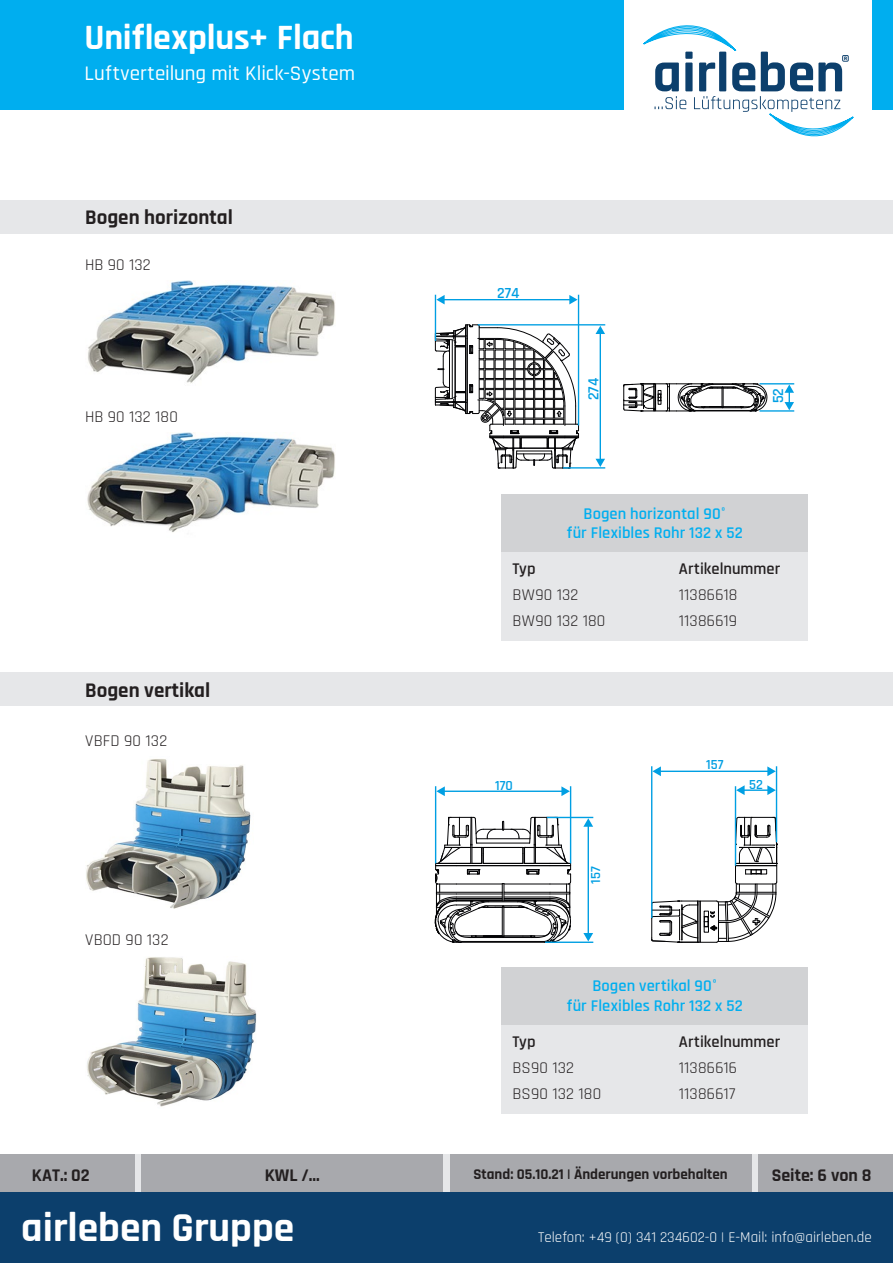
<style>
.page{position:relative;width:893px;height:1263px;background:#fff}
.page>*{position:absolute;margin:0;border:0;box-sizing:border-box;transform-origin:0 0}
.t1{font:700 41.55px "Rajdhani";color:#fff}
.t2{font:700 36px "Rajdhani";letter-spacing:-.005em;color:#fff}
.t3{font:500 21px "Rajdhani";letter-spacing:.005em;color:#fff}
.t4{font:700 21px "Rajdhani";color:#231f20}
.t5{font:700 18px "Rajdhani";color:#231f20}
.t6{font:16.5px "Rajdhani";letter-spacing:.015em;color:#231f20}
.t7{font:600 16.5px/19.8px "Rajdhani";letter-spacing:.005em;color:#00aeef;text-align:center}
.t8{font:600 16.5px "Rajdhani";color:#231f20}
.t9{font:600 15.6px "Rajdhani";color:#009fe3}
.t10{font:15px "Rajdhani";color:#fff}
.t11{font:700 15px "Rajdhani";color:#231f20}
.t12{font:600 13.95px "Rajdhani";color:#009fe3}
</style>
<div class="page">
<div style="left:0;top:0;width:893px;height:109px;background:#00aeef"></div>
<div style="left:625px;top:0;width:247px;height:149px;background:#fff"></div>
<svg style="left:643px;top:26px;width:210px;height:110px"></svg>
<div style="left:0;top:1154px;width:893px;height:39px;background:#e6e7e9"></div>
<div style="left:758px;top:1154px;width:135px;height:39px;background:#a8a9ad"></div>
<div style="left:0;top:1154px;width:135px;height:39px;background:#a8a9ad"></div>
<div style="left:450px;top:1154px;width:302px;height:39px;background:#a8a9ad"></div>
<div style="left:141px;top:1154px;width:302px;height:39px;background:#a8a9ad"></div>
<div style="left:0;top:1193px;width:893px;height:70px;background:#0c3f6c"></div>
<div style="left:0;top:200px;width:893px;height:33px;background:#e6e7e9"></div>
<div style="left:0;top:672px;width:893px;height:34px;background:#e6e7e9"></div>
<div style="left:502px;top:552px;width:306px;height:89px;background:#e6e7e9"></div>
<div style="left:502px;top:1025px;width:306px;height:88px;background:#e6e7e9"></div>
<img style="left:88px;top:281px;width:247px;height:102px">
<img style="left:86px;top:759px;width:165px;height:150px">
<img style="left:87px;top:433px;width:248px;height:100px">
<img style="left:87px;top:957px;width:170px;height:150px">
<div style="left:502px;top:494px;width:306px;height:58px;background:#d1d2d4"></div>
<div style="left:502px;top:967px;width:306px;height:58px;background:#d1d2d4"></div>
<hr style="left:443px;top:299px;width:128px;height:1px;background:#009fe3">
<svg style="left:436px;top:295px;width:9px;height:9px"></svg>
<svg style="left:569px;top:295px;width:9px;height:9px"></svg>
<hr style="left:435px;top:295px;width:1px;height:46px;background:#009fe3">
<hr style="left:578px;top:295px;width:1px;height:130px;background:#009fe3">
<svg style="left:435px;top:324px;width:170px;height:145px"></svg>
<hr style="left:563px;top:467px;width:42px;height:2px;background:#009fe3">
<hr style="left:478px;top:324px;width:127px;height:1px;background:#009fe3">
<svg style="left:623px;top:383px;width:144px;height:29px"></svg>
<svg style="left:784px;top:384px;width:10px;height:26px"></svg>
<hr style="left:759px;top:383px;width:35px;height:1px;background:#009fe3">
<hr style="left:759px;top:410px;width:35px;height:2px;background:#009fe3">
<svg style="left:651px;top:881px;width:126px;height:62px"></svg>
<svg style="left:734px;top:816px;width:43px;height:59px"></svg>
<svg style="left:434px;top:786px;width:137px;height:157px"></svg>
<hr style="left:570px;top:786px;width:1px;height:77px;background:#009fe3">
<hr style="left:435px;top:786px;width:1px;height:77px;background:#009fe3">
<hr style="left:588px;top:825px;width:1px;height:109px;background:#009fe3">
<svg style="left:583px;top:818px;width:10px;height:9px"></svg>
<svg style="left:583px;top:933px;width:10px;height:8px"></svg>
<hr style="left:547px;top:817px;width:46px;height:1px;background:#009fe3">
<hr style="left:545px;top:941px;width:48px;height:2px;background:#009fe3">
<hr style="left:659px;top:771px;width:110px;height:1px;background:#009fe3">
<svg style="left:652px;top:766px;width:9px;height:10px"></svg>
<svg style="left:767px;top:766px;width:9px;height:10px"></svg>
<hr style="left:743px;top:789px;width:26px;height:2px;background:#009fe3">
<svg style="left:736px;top:785px;width:9px;height:10px"></svg>
<svg style="left:767px;top:785px;width:9px;height:10px"></svg>
<hr style="left:651px;top:766px;width:1px;height:152px;background:#009fe3">
<hr style="left:776px;top:766px;width:1px;height:76px;background:#009fe3">
<hr style="left:735px;top:786px;width:1px;height:80px;background:#009fe3">
<h2 class="t2" style="left:84px;top:15px;width:271px">Uniflexplus+ Flach</h2>
<p class="t3" style="left:84px;top:61px;width:272px">Luftverteilung mit Klick-System</p>
<p class="t4" style="left:85px;top:205px;width:149px">Bogen horizontal</p>
<p class="t6" style="left:85px;top:255px;width:67px">HB 90 132</p>
<p class="t6" style="left:85px;top:407px;width:94px">HB 90 132 180</p>
<p class="t4" style="left:85px;top:677px;width:127px">Bogen vertikal</p>
<p class="t6" style="left:85px;top:731px;width:84px">VBFD 90 132</p>
<p class="t6" style="left:85px;top:931px;width:85px">VBOD 90 132</p>
<p class="t9" style="left:497px;top:283px;width:24px">274</p>
<p class="t9" style="left:584px;top:400px;width:24px;rotate:-90deg">274</p>
<p class="t9" style="left:769px;top:403px;width:17px;rotate:-90deg">52</p>
<p class="t8" style="left:513px;top:559px;width:25px">Typ</p>
<p class="t7" style="left:567px;top:504px;width:178px">Bogen horizontal 90°<br>für Flexibles Rohr 132 x 52</p>
<p class="t8" style="left:679px;top:559px;width:103px">Artikelnummer</p>
<p class="t6" style="left:513px;top:586px;width:67px">BW90 132</p>
<p class="t6" style="left:679px;top:586px;width:60px">11386618</p>
<p class="t6" style="left:513px;top:612px;width:94px">BW90 132 180</p>
<p class="t6" style="left:679px;top:612px;width:60px">11386619</p>
<p class="t12" style="left:706px;top:756px;width:19px">157</p>
<p class="t12" style="left:495px;top:777px;width:19px">170</p>
<p class="t12" style="left:749px;top:776px;width:15px">52</p>
<p class="t12" style="left:587px;top:883px;width:19px;rotate:-90deg">157</p>
<p class="t8" style="left:513px;top:1032px;width:25px">Typ</p>
<p class="t7" style="left:567px;top:976px;width:178px">Bogen vertikal 90°<br>für Flexibles Rohr 132 x 52</p>
<p class="t8" style="left:679px;top:1032px;width:103px">Artikelnummer</p>
<p class="t6" style="left:513px;top:1058px;width:63px">BS90 132</p>
<p class="t6" style="left:513px;top:1084px;width:90px">BS90 132 180</p>
<p class="t6" style="left:679px;top:1058px;width:60px">11386616</p>
<p class="t6" style="left:679px;top:1084px;width:58px">11386617</p>
<p class="t5" style="left:32px;top:1164px;width:59px">KAT.: 02</p>
<p class="t5" style="left:265px;top:1164px;width:56px">KWL /...</p>
<p class="t11" style="left:473px;top:1165px;width:256px">Stand: 05.10.21 | Änderungen vorbehalten</p>
<p class="t5" style="left:772px;top:1164px;width:102px">Seite: 6 von 8</p>
<h1 class="t1" style="left:21px;top:1202px;width:275px">airleben Gruppe</h1>
<p class="t10" style="left:538px;top:1228px;width:335px">Telefon: +49 (0) 341 234602-0 | E-Mail: info@airleben.de</p>
</div>
